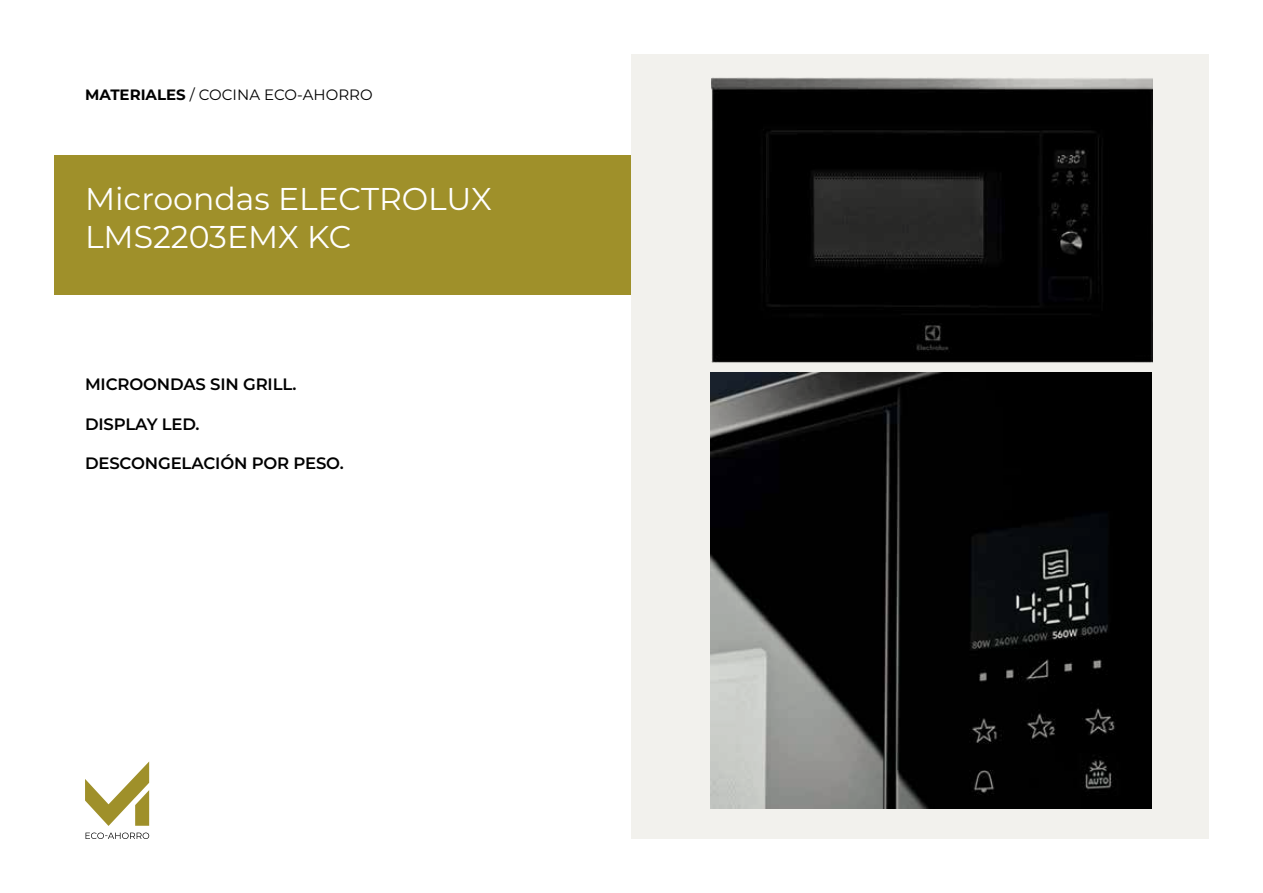
<style>
.page{position:relative;width:1263px;height:893px;background:#fff}
.page>*{position:absolute;margin:0;border:0;box-sizing:border-box;transform-origin:0 0}
.t1{font:31.5px/37.8px "Montserrat";color:#fff}
.t2{font:600 16.5px "Montserrat";letter-spacing:-.01em;color:#000}
.t3{font:15px "Montserrat";color:#000}
.s1{font-weight:700}
</style>
<div class="page">
<div style="left:54px;top:155px;width:577px;height:140px;background:#9f902a"></div>
<div style="left:631px;top:54px;width:578px;height:785px;background:#f2f1ed"></div>
<img style="left:711px;top:373px;width:441px;height:436px">
<img style="left:712px;top:77px;width:440px;height:285px">
<svg style="left:85px;top:761px;width:64px;height:65px"></svg>
<svg style="left:86px;top:833px;width:63px;height:6px"></svg>
<p class="t3" style="left:85px;top:84px;width:289px"><span class="s1">MATERIALES</span> / COCINA ECO-AHORRO</p>
<h1 class="t1" style="left:85px;top:179px;width:408px">Microondas ELECTROLUX<br>LMS2203EMX KC</h1>
<p class="t2" style="left:85px;top:373px;width:213px">MICROONDAS SIN GRILL.</p>
<p class="t2" style="left:85px;top:412px;width:116px">DISPLAY LED.</p>
<p class="t2" style="left:85px;top:452px;width:260px">DESCONGELACIÓN POR PESO.</p>
</div>
